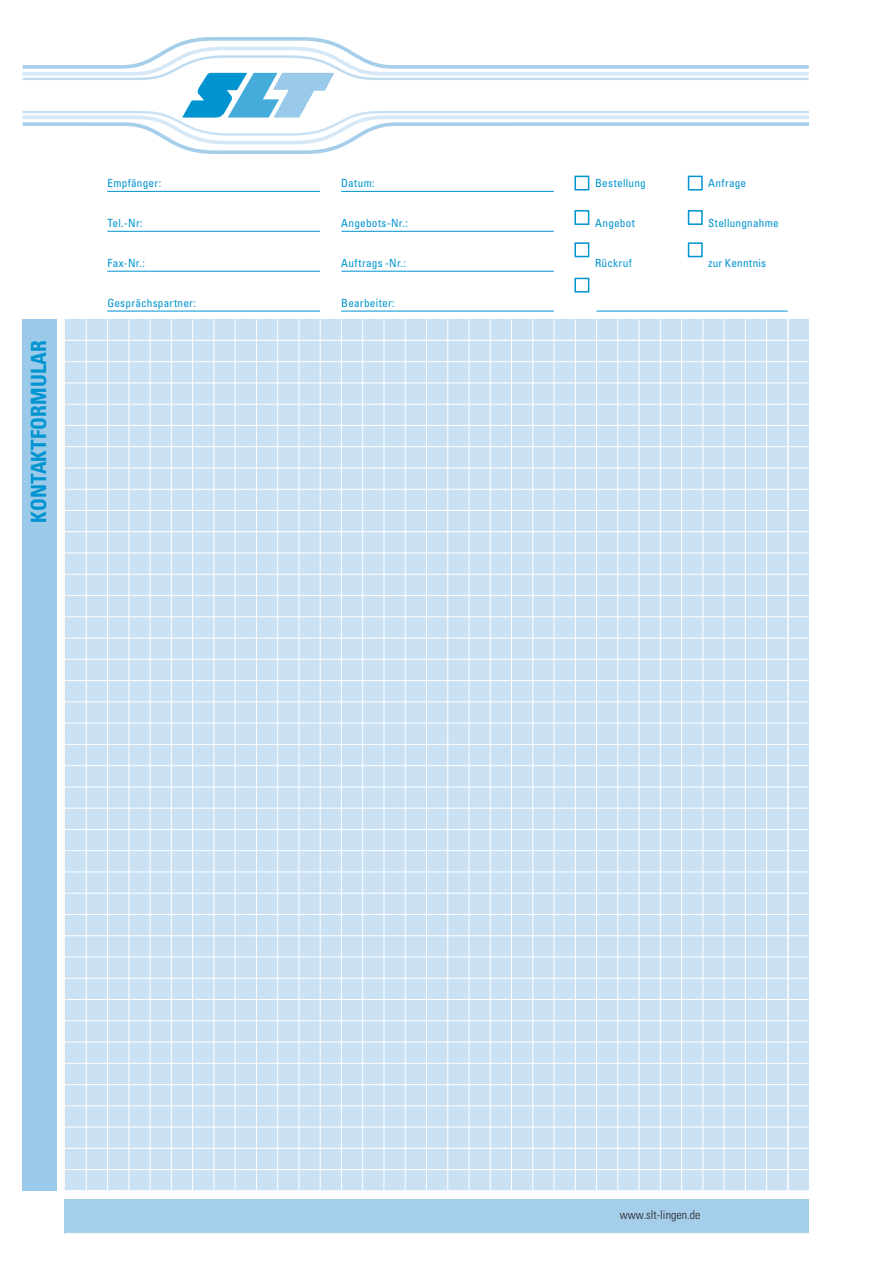
<style>
.page{position:relative;width:893px;height:1263px;background:#fff}
.page>*{position:absolute;margin:0;border:0;box-sizing:border-box;transform-origin:0 0}
.Serie_HOCHKANT{font:700 condensed 21px "Univers LT Std";letter-spacing:.005em;color:#0094d0}
.t1{font:300 condensed 12px "Univers LT Std";letter-spacing:.005em;color:#231f20}
.Fließ_Head{font:condensed 11.25px "Univers LT Std";letter-spacing:.02em;color:#0094d0}
</style>
<div class="page">
<div style="left:64px;top:319px;width:745px;height:871px;background:#cae1f3"></div>
<div style="left:64px;top:1199px;width:744px;height:34px;background:#a5ceeb"></div>
<div style="left:22px;top:319px;width:34px;height:872px;background:#9ac9e9"></div>
<svg style="left:174px;top:37px;width:170px;height:117px"></svg>
<svg style="left:22px;top:45px;width:787px;height:101px"></svg>
<hr style="left:107px;top:191px;width:213px;height:1px;background:#0094d0">
<hr style="left:107px;top:231px;width:213px;height:1px;background:#0094d0">
<hr style="left:107px;top:271px;width:213px;height:1px;background:#0094d0">
<hr style="left:107px;top:311px;width:213px;height:1px;background:#0094d0">
<hr style="left:341px;top:191px;width:213px;height:1px;background:#0094d0">
<hr style="left:341px;top:231px;width:213px;height:1px;background:#0094d0">
<hr style="left:341px;top:271px;width:213px;height:1px;background:#0094d0">
<hr style="left:341px;top:311px;width:213px;height:1px;background:#0094d0">
<hr style="left:596px;top:311px;width:192px;height:1px;background:#0094d0">
<div style="left:574px;top:176px;width:15px;height:14px;border:2px solid #0094d0"></div>
<div style="left:688px;top:176px;width:15px;height:14px;border:2px solid #0094d0"></div>
<div style="left:574px;top:210px;width:15px;height:15px;border:2px solid #0094d0"></div>
<div style="left:688px;top:210px;width:15px;height:15px;border:2px solid #0094d0"></div>
<div style="left:574px;top:242px;width:15px;height:15px;border:2px solid #0094d0"></div>
<div style="left:688px;top:242px;width:15px;height:15px;border:2px solid #0094d0"></div>
<div style="left:574px;top:278px;width:15px;height:15px;border:2px solid #0094d0"></div>
<hr style="left:65px;top:340px;width:744px;height:1px;background:#fff">
<hr style="left:65px;top:361px;width:744px;height:1px;background:#fff">
<hr style="left:65px;top:383px;width:744px;height:1px;background:#fff">
<hr style="left:65px;top:404px;width:744px;height:1px;background:#fff">
<hr style="left:65px;top:425px;width:744px;height:1px;background:#fff">
<hr style="left:65px;top:446px;width:744px;height:1px;background:#fff">
<hr style="left:65px;top:468px;width:744px;height:1px;background:#fff">
<hr style="left:65px;top:489px;width:744px;height:1px;background:#fff">
<hr style="left:65px;top:510px;width:744px;height:1px;background:#fff">
<hr style="left:65px;top:531px;width:744px;height:1px;background:#fff">
<hr style="left:65px;top:553px;width:744px;height:1px;background:#fff">
<hr style="left:65px;top:574px;width:744px;height:1px;background:#fff">
<hr style="left:65px;top:595px;width:744px;height:1px;background:#fff">
<hr style="left:65px;top:616px;width:744px;height:1px;background:#fff">
<hr style="left:65px;top:638px;width:744px;height:1px;background:#fff">
<hr style="left:65px;top:659px;width:744px;height:1px;background:#fff">
<hr style="left:65px;top:680px;width:744px;height:1px;background:#fff">
<hr style="left:65px;top:702px;width:744px;height:1px;background:#fff">
<hr style="left:65px;top:723px;width:744px;height:1px;background:#fff">
<hr style="left:65px;top:744px;width:744px;height:1px;background:#fff">
<hr style="left:65px;top:765px;width:744px;height:1px;background:#fff">
<hr style="left:65px;top:787px;width:744px;height:1px;background:#fff">
<hr style="left:65px;top:808px;width:744px;height:1px;background:#fff">
<hr style="left:65px;top:829px;width:744px;height:1px;background:#fff">
<hr style="left:65px;top:850px;width:744px;height:1px;background:#fff">
<hr style="left:65px;top:872px;width:744px;height:1px;background:#fff">
<hr style="left:65px;top:893px;width:744px;height:1px;background:#fff">
<hr style="left:65px;top:914px;width:744px;height:1px;background:#fff">
<hr style="left:65px;top:935px;width:744px;height:1px;background:#fff">
<hr style="left:65px;top:957px;width:744px;height:1px;background:#fff">
<hr style="left:65px;top:978px;width:744px;height:1px;background:#fff">
<hr style="left:65px;top:999px;width:744px;height:1px;background:#fff">
<hr style="left:65px;top:1020px;width:744px;height:1px;background:#fff">
<hr style="left:65px;top:1042px;width:744px;height:1px;background:#fff">
<hr style="left:65px;top:1063px;width:744px;height:1px;background:#fff">
<hr style="left:65px;top:1084px;width:744px;height:1px;background:#fff">
<hr style="left:65px;top:1105px;width:744px;height:1px;background:#fff">
<hr style="left:65px;top:1127px;width:744px;height:1px;background:#fff">
<hr style="left:65px;top:1148px;width:744px;height:1px;background:#fff">
<hr style="left:65px;top:1169px;width:744px;height:1px;background:#fff">
<hr style="left:107px;top:319px;width:1px;height:872px;background:#fff">
<hr style="left:129px;top:319px;width:1px;height:872px;background:#fff">
<hr style="left:86px;top:319px;width:1px;height:872px;background:#fff">
<hr style="left:150px;top:319px;width:1px;height:872px;background:#fff">
<hr style="left:171px;top:319px;width:1px;height:872px;background:#fff">
<hr style="left:192px;top:319px;width:1px;height:872px;background:#fff">
<hr style="left:214px;top:319px;width:1px;height:872px;background:#fff">
<hr style="left:235px;top:319px;width:1px;height:872px;background:#fff">
<hr style="left:256px;top:319px;width:1px;height:872px;background:#fff">
<hr style="left:277px;top:319px;width:1px;height:872px;background:#fff">
<hr style="left:299px;top:319px;width:1px;height:872px;background:#fff">
<hr style="left:320px;top:319px;width:1px;height:872px;background:#fff">
<hr style="left:341px;top:319px;width:1px;height:872px;background:#fff">
<hr style="left:362px;top:319px;width:1px;height:872px;background:#fff">
<hr style="left:384px;top:319px;width:1px;height:872px;background:#fff">
<hr style="left:405px;top:319px;width:1px;height:872px;background:#fff">
<hr style="left:426px;top:319px;width:1px;height:872px;background:#fff">
<hr style="left:447px;top:319px;width:1px;height:872px;background:#fff">
<hr style="left:469px;top:319px;width:1px;height:872px;background:#fff">
<hr style="left:490px;top:319px;width:1px;height:872px;background:#fff">
<hr style="left:511px;top:319px;width:1px;height:872px;background:#fff">
<hr style="left:532px;top:319px;width:1px;height:872px;background:#fff">
<hr style="left:554px;top:319px;width:1px;height:872px;background:#fff">
<hr style="left:575px;top:319px;width:1px;height:872px;background:#fff">
<hr style="left:596px;top:319px;width:1px;height:872px;background:#fff">
<hr style="left:618px;top:319px;width:1px;height:872px;background:#fff">
<hr style="left:639px;top:319px;width:1px;height:872px;background:#fff">
<hr style="left:660px;top:319px;width:1px;height:872px;background:#fff">
<hr style="left:681px;top:319px;width:1px;height:872px;background:#fff">
<hr style="left:703px;top:319px;width:1px;height:872px;background:#fff">
<hr style="left:724px;top:319px;width:1px;height:872px;background:#fff">
<hr style="left:745px;top:319px;width:1px;height:872px;background:#fff">
<hr style="left:766px;top:319px;width:1px;height:872px;background:#fff">
<hr style="left:788px;top:319px;width:1px;height:872px;background:#fff">
<p class="Serie_HOCHKANT" style="left:26px;top:523px;width:184px;rotate:-90deg">KONTAKTFORMULAR</p>
<p class="Fließ_Head" style="left:107px;top:176px;width:55px">Empfänger:</p>
<p class="Fließ_Head" style="left:107px;top:216px;width:37px">Tel.-Nr:</p>
<p class="Fließ_Head" style="left:107px;top:256px;width:39px">Fax-Nr.:</p>
<p class="Fließ_Head" style="left:107px;top:295px;width:90px">Gesprächspartner:</p>
<p class="Fließ_Head" style="left:341px;top:176px;width:35px">Datum:</p>
<p class="Fließ_Head" style="left:341px;top:216px;width:68px">Angebots-Nr.:</p>
<p class="Fließ_Head" style="left:341px;top:256px;width:66px">Auftrags -Nr.:</p>
<p class="Fließ_Head" style="left:341px;top:295px;width:55px">Bearbeiter:</p>
<p class="Fließ_Head" style="left:595px;top:176px;width:52px">Bestellung</p>
<p class="Fließ_Head" style="left:708px;top:176px;width:40px">Anfrage</p>
<p class="Fließ_Head" style="left:595px;top:216px;width:41px">Angebot</p>
<p class="Fließ_Head" style="left:708px;top:216px;width:72px">Stellungnahme</p>
<p class="Fließ_Head" style="left:595px;top:256px;width:38px">Rückruf</p>
<p class="Fließ_Head" style="left:708px;top:256px;width:60px">zur Kenntnis</p>
<p class="t1" style="left:620px;top:1208px;width:82px">www.slt-lingen.de</p>
</div>
